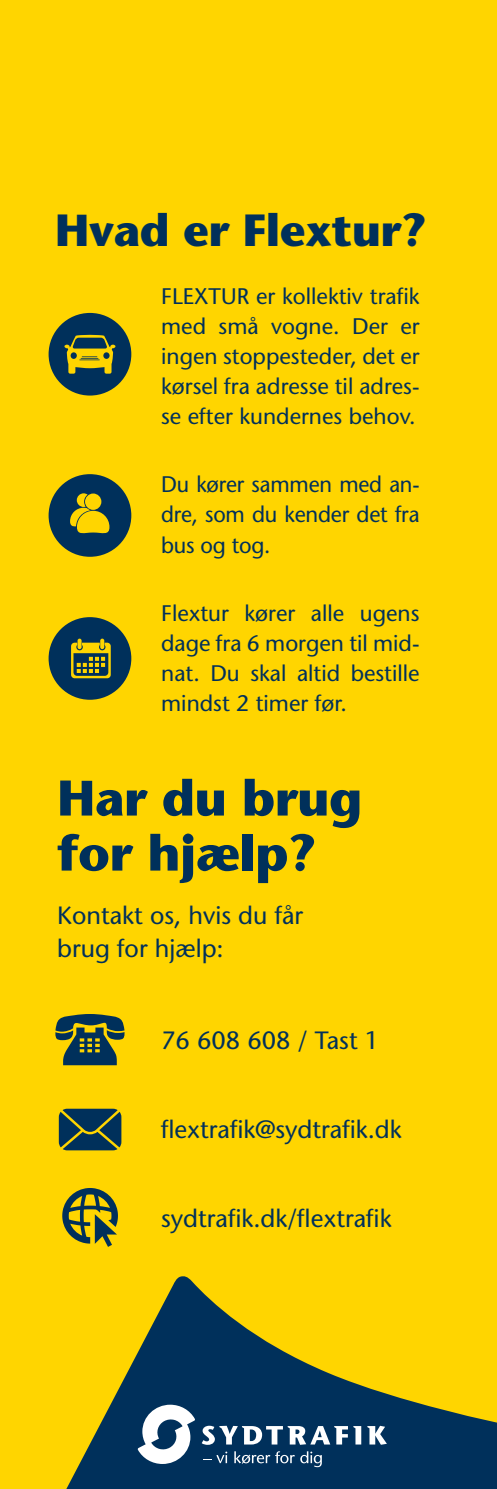
<style>
.page{position:relative;width:497px;height:1489px;background:#fff}
.page>*{position:absolute;margin:0;border:0;box-sizing:border-box;transform-origin:0 0}
.t1{font:700 50px/55px "Stone Sans Std";letter-spacing:-.01em;color:#00305b}
.t2{font:700 45px "Stone Sans Std";letter-spacing:-.01em;color:#00305b}
.t3{font:500 25px/32.5px "Stone Sans Std";color:#00305b}
.t4{font:500 22.5px/30px "Stone Sans Std";color:#00305b;text-align:justify}
.t5{font:500 22.5px/30px "Stone Sans Std";color:#00305b;text-align:justify;scale:.96 1}
</style>
<div class="page">
<div style="left:0;top:0;width:496px;height:1488px;background:#ffd500"></div>
<svg style="left:67px;top:1276px;width:429px;height:212px;fill:#00305b"></svg>
<svg style="left:353px;top:1425px;width:8px;height:19px"></svg>
<svg style="left:367px;top:1425px;width:19px;height:19px"></svg>
<svg style="left:201px;top:1425px;width:146px;height:19px;background:#6f8aa2"></svg>
<svg style="left:138px;top:1404px;width:57px;height:59px;background:#8ea3b6"></svg>
<svg style="left:203px;top:1451px;width:24px;height:11px"></svg>
<svg style="left:234px;top:1451px;width:60px;height:12px"></svg>
<svg style="left:300px;top:1451px;width:21px;height:15px"></svg>
<svg style="left:55px;top:1014px;width:69px;height:51px"></svg>
<svg style="left:59px;top:1108px;width:62px;height:42px;background:#28494c"></svg>
<svg style="left:48px;top:313px;width:83px;height:82px"></svg>
<div style="left:48px;top:474px;width:83px;height:82px;background:#00305b;border-radius:50%"></div>
<svg style="left:70px;top:493px;width:39px;height:41px"></svg>
<div style="left:48px;top:617px;width:83px;height:82px;background:#00305b;border-radius:50%"></div>
<svg style="left:71px;top:638px;width:40px;height:40px"></svg>
<svg style="left:62px;top:1188px;width:56px;height:58px"></svg>
<h2 class="t2" style="left:55px;top:204px;width:372px">Hvad er Flextur?</h2>
<p class="t4" style="left:161px;top:281px;width:259px">FLEXTUR er kollektiv trafik med små vogne. Der er ingen stoppesteder, det er kørsel fra adresse til adres&shy;se efter kundernes behov.</p>
<p class="t5" style="left:161px;top:469px;width:270px">Du kører sammen med an&shy;dre, som du kender det fra bus og tog.</p>
<p class="t4" style="left:161px;top:598px;width:259px">Flextur kører alle ugens dage fra 6 morgen til mid&shy;nat. Du skal altid bestille mindst 2 timer før.</p>
<h1 class="t1" style="left:57px;top:770px;width:306px">Har du brug for hjælp?</h1>
<p class="t3" style="left:57px;top:899px;width:247px">Kontakt os, hvis du får brug for hjælp:</p>
<p class="t3" style="left:161px;top:1024px;width:219px">76 608 608 / Tast 1</p>
<p class="t3" style="left:161px;top:1113px;width:242px">flextrafik@sydtrafik.dk</p>
<p class="t3" style="left:161px;top:1201px;width:232px">sydtrafik.dk/flextrafik</p>
</div>
